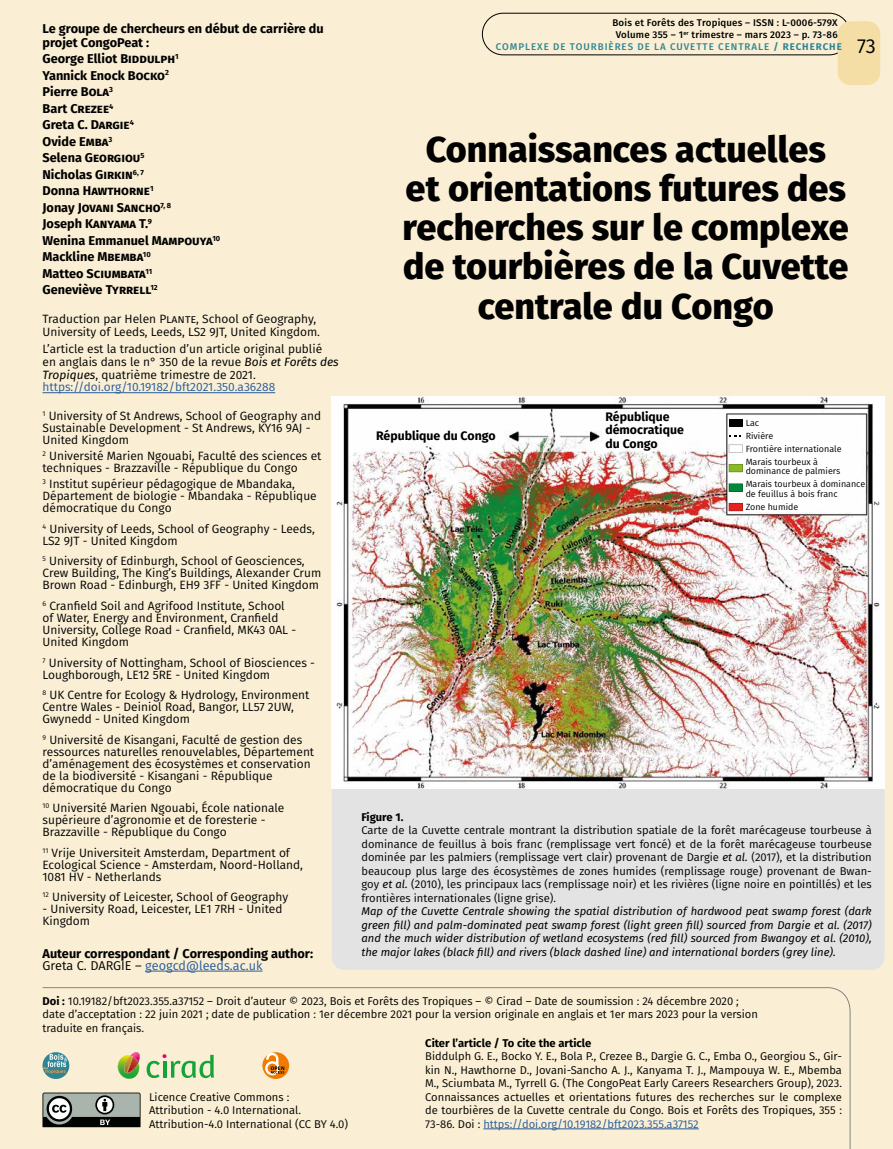
<style>
.page{position:relative;width:893px;height:1149px;background:#fff}
.page>*{position:absolute;margin:0;border:0;box-sizing:border-box;transform-origin:0 0}
.t1{font:800 36px/39px "Fira Sans";color:#000;text-align:center}
.t2{font:20.25px "Fira Sans";color:#000}
.t3{font:700 12.75px/16.5px "Fira Sans";color:#000}
.t4{font:700 12.3px/13.8px "Fira Sans";color:#000}
.t5{font:12px/12px "Fira Sans";color:#000}
.t6{font:11.25px/13.5px "Fira Sans";color:#000}
.t7{font:italic 11.25px/13.5px "Fira Sans";color:#000;text-align:justify}
.t8{font:700 11.25px "Fira Sans";color:#000}
.t9{font:500 9.75px/12px "Fira Sans";letter-spacing:.02em;color:#000;text-align:center}
.t10{font:500 9.75px "Fira Sans";letter-spacing:.1em;color:#2f8593}
.t11{font:9px/12.9px "Fira Sans";color:#000}
.s1{font-style:italic}
.s2{color:#275b9b}
.s3{font-weight:400}
.s4{font-weight:400;color:#275b9b}
.s5{font-weight:700}
</style>
<div class="page">
<div style="left:0;top:0;width:893px;height:1148px;background:#faefd4"></div>
<div style="left:482px;top:13px;width:368px;height:42px;border:1px solid #000;border-radius:21px"></div>
<div style="left:838px;top:21px;width:42px;height:64px;background:#f4dea6;border-radius:13px"></div>
<hr style="left:43px;top:392px;width:232px;height:1px;background:#275b9b">
<hr style="left:145px;top:970px;width:118px;height:1px;background:#275b9b">
<svg style="left:42px;top:987px;width:809px;height:161px"></svg>
<hr style="left:483px;top:1128px;width:216px;height:1px;background:#275b9b">
<svg style="left:43px;top:1092px;width:98px;height:34px;background:#7a7f7b"></svg>
<svg style="left:43px;top:1051px;width:26px;height:27px"></svg>
<svg style="left:43px;top:1053px;width:24px;height:20px"></svg>
<svg style="left:262px;top:1051px;width:27px;height:27px"></svg>
<svg style="left:118px;top:1051px;width:22px;height:27px"></svg>
<svg style="left:147px;top:1053px;width:67px;height:24px"></svg>
<div style="left:332px;top:707px;width:552px;height:262px;background:#e3e3e3;border-radius:13px"></div>
<img style="left:332px;top:397px;width:552px;height:391px">
<div style="left:729px;top:419px;width:13px;height:7px;background:#000"></div>
<svg style="left:729px;top:444px;width:14px;height:8px"></svg>
<svg style="left:729px;top:464px;width:14px;height:8px"></svg>
<svg style="left:729px;top:483px;width:14px;height:8px"></svg>
<svg style="left:729px;top:503px;width:14px;height:8px"></svg>
<svg style="left:729px;top:435px;width:12px;height:1px"></svg>
<p class="t9" style="left:612px;top:16px;width:227px">Bois et Forêts des Tropiques – ISSN : L-0006-579X<br>Volume 355 – 1<sup>er</sup> trimestre – mars 2023 – p. 73-86</p>
<p class="t3" style="left:43px;top:21px;width:283px;line-height:13.5px">Le groupe de chercheurs en début de carrière du projet CongoPeat :</p>
<p class="t3" style="left:43px;top:50px;width:179px">George Elliot Biddulph<sup>1<br></sup>Yannick Enock Bocko<sup>2<br></sup>Pierre Bola<sup>3<br></sup>Bart Crezee<sup>4<br></sup>Greta C. Dargie<sup>4<br></sup>Ovide Emba<sup>3<br></sup>Selena Georgiou<sup>5<br></sup>Nicholas Girkin<sup>6,</sup> <sup>7<br></sup>Donna Hawthorne<sup>1<br></sup>Jonay Jovani Sancho<sup>7,</sup> <sup>8<br></sup>Joseph Kanyama T.<sup>9<br></sup>Wenina Emmanuel Mampouya<sup>10<br></sup>Mackline Mbemba<sup>10<br></sup>Matteo Sciumbata<sup>11<br></sup>Geneviève Tyrrell<sup>12</sup></p>
<p class="t5" style="left:43px;top:312px;width:279px;line-height:12.8px">Traduction par Helen Plante, School of Geography,<br>University of Leeds, Leeds, LS2 9JT, United Kingdom.</p>
<p class="t5" style="left:43px;top:342px;width:298px;line-height:12.8px">L’article est la traduction d’un article original publié<br>en anglais dans le n° 350 de la revue <span class="s1">Bois et Forêts des Tropiques</span>, quatrième trimestre de 2021. <span class="s2">https://doi.org/10.19182/bft2021.350.a36288</span></p>
<p class="t5" style="left:43px;top:409px;width:280px"><sup>1</sup> University of St Andrews, School of Geography and<br>Sustainable Development - St Andrews, KY16 9AJ -<br>United Kingdom</p>
<p class="t5" style="left:43px;top:449px;width:281px"><sup>2</sup> Université Marien Ngouabi, Faculté des sciences et techniques - Brazzaville - République du Congo</p>
<p class="t5" style="left:43px;top:477px;width:276px"><sup>3</sup> Institut supérieur pédagogique de Mbandaka,<br>Département de biologie - Mbandaka - République démocratique du Congo</p>
<p class="t5" style="left:43px;top:522px;width:274px"><sup>4</sup> University of Leeds, School of Geography - Leeds,<br>LS2 9JT - United Kingdom</p>
<p class="t5" style="left:43px;top:554px;width:280px"><sup>5</sup> University of Edinburgh, School of Geosciences,<br>Crew Building, The King’s Buildings, Alexander Crum<br>Brown Road - Edinburgh, EH9 3FF - United Kingdom</p>
<p class="t5" style="left:43px;top:599px;width:255px"><sup>6</sup> Cranfield Soil and Agrifood Institute, School of Water, Energy and Environment, Cranfield University, College Road - Cranfield, MK43 0AL - United Kingdom</p>
<p class="t5" style="left:43px;top:655px;width:274px"><sup>7</sup> University of Nottingham, School of Biosciences -<br>Loughborough, LE12 5RE - United Kingdom</p>
<p class="t5" style="left:43px;top:688px;width:268px"><sup>8</sup> UK Centre for Ecology &amp; Hydrology, Environment<br>Centre Wales - Deiniol Road, Bangor, LL57 2UW,<br>Gwynedd - United Kingdom</p>
<p class="t5" style="left:43px;top:732px;width:273px"><sup>9</sup> Université de Kisangani, Faculté de gestion des ressources naturelles renouvelables, Département d’aménagement des écosystèmes et conservation de la biodiversité - Kisangani - République démocratique du Congo</p>
<p class="t5" style="left:43px;top:801px;width:243px"><sup>10</sup> Université Marien Ngouabi, École nationale supérieure d’agronomie et de foresterie -<br>Brazzaville - République du Congo</p>
<p class="t5" style="left:43px;top:846px;width:262px"><sup>11</sup> Vrije Universiteit Amsterdam, Department of<br>Ecological Science - Amsterdam, Noord-Holland,<br>1081 HV - Netherlands</p>
<p class="t5" style="left:43px;top:890px;width:247px"><sup>12</sup> University of Leicester, School of Geography</p>
<p class="t5" style="left:43px;top:902px;width:241px">- University Road, Leicester, LE1 7RH - United<br>Kingdom</p>
<p class="t3" style="left:43px;top:946px;width:272px;line-height:12px">Auteur correspondant / Corresponding author:<br><span class="s3">Greta C. DARGIE –</span> <span class="s4">geogcd@leeds.ac.uk</span></p>
<p class="t6" style="left:43px;top:993px;width:717px"><span class="s5">Doi :</span> 10.19182/bft2023.355.a37152 – Droit d’auteur © 2023, Bois et Forêts des Tropiques – © Cirad – Date de soumission : 24 décembre 2020 ; date d’acceptation : 22 juin 2021 ; date de publication : 1er décembre 2021 pour la version originale en anglais et 1er mars 2023 pour la version traduite en français.</p>
<h2 class="t2" style="left:857px;top:31px;width:20px">73</h2>
<p class="t10" style="left:496px;top:38px;width:347px">COMPLEXE DE TOURBIÈRES DE LA CUVETTE CENTRALE <span class="s5">/ RECHERCHE</span></p>
<h1 class="t1" style="left:403px;top:127px;width:448px">Connaissances actuelles<br>et orientations futures des recherches sur le complexe de tourbières de la Cuvette centrale du Congo</h1>
<p class="t4" style="left:605px;top:408px;width:80px">République démocratique du Congo</p>
<p class="t11" style="left:746px;top:416px;width:97px">Lac<br>Rivière<br>Frontière internationale<br>Marais tourbeux à</p>
<p class="t11" style="left:746px;top:464px;width:121px">dominance de palmiers<br>Marais tourbeux à dominance</p>
<p class="t11" style="left:746px;top:487px;width:94px">de feuillus à bois franc<br>Zone humide</p>
<p class="t4" style="left:376px;top:427px;width:121px">République du Congo</p>
<p class="t8" style="left:361px;top:807px;width:43px">Figure 1.</p>
<p class="t6" style="left:361px;top:822px;width:512px;text-align:justify">Carte de la Cuvette centrale montrant la distribution spatiale de la forêt marécageuse tourbeuse à dominance de feuillus à bois franc (remplissage vert foncé) et de la forêt marécageuse tourbeuse dominée par les palmiers (remplissage vert clair) provenant de Dargie <span class="s1">et al.</span> (2017), et la distribution beaucoup plus large des écosystèmes de zones humides (remplissage rouge) provenant de Bwan&shy;goy <span class="s1">et al.</span> (2010), les principaux lacs (remplissage noir) et les rivières (ligne noire en pointillés) et les frontières internationales (ligne grise).</p>
<p class="t7" style="left:361px;top:903px;width:512px">Map of the Cuvette Centrale showing the spatial distribution of hardwood peat swamp forest (dark green fill) and palm-dominated peat swamp forest (light green fill) sourced from Dargie et al. (2017) and the much wider distribution of wetland ecosystems (red fill) sourced from Bwangoy et al. (2010), the major lakes (black fill) and rivers (black dashed line) and international borders (grey line).</p>
<p class="t6" style="left:149px;top:1089px;width:201px">Licence Creative Commons :<br>Attribution - 4.0 International.<br>Attribution-4.0 International (CC BY 4.0)</p>
<p class="t8" style="left:425px;top:1032px;width:168px">Citer l’article / To cite the article</p>
<p class="t6" style="left:425px;top:1048px;width:418px;text-align:justify">Biddulph G. E., Bocko Y. E., Bola P., Crezee B., Dargie G. C., Emba O., Georgiou S., Gir&shy;kin N., Hawthorne D., Jovani-Sancho A. J., Kanyama T. J., Mampouya W. E., Mbemba M., Sciumbata M., Tyrrell G. (The CongoPeat Early Careers Researchers Group), 2023.<br>Connaissances actuelles et orientations futures des recherches sur le complexe de tourbières de la Cuvette centrale du Congo. Bois et Forêts des Tropiques, 355 :<br>73-86. Doi : <span class="s2">https://doi.org/10.19182/bft2023.355.a37152</span></p>
</div>
